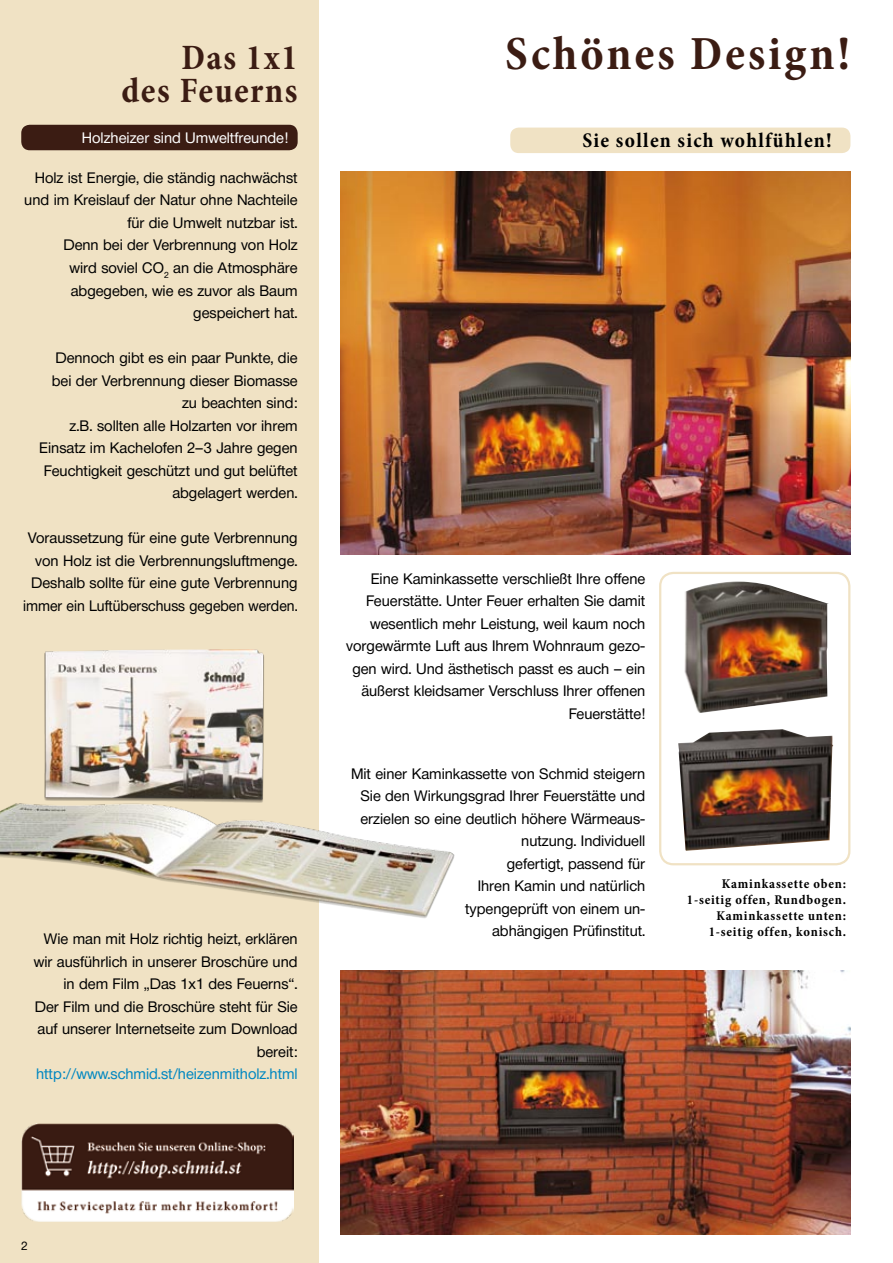
<style>
.page{position:relative;width:893px;height:1263px;background:#fff}
.page>*{position:absolute;margin:0;border:0;box-sizing:border-box;transform-origin:0 0}
.t1{font:700 condensed 48px "Minion Pro";letter-spacing:.065em;color:#3b1c13}
.t2{font:700 condensed 36px/33px "Minion Pro";letter-spacing:.04em;color:#3b1c13;text-align:right}
.t3{font:700 condensed 21px "Minion Pro";letter-spacing:.06em;color:#000}
.t4{font:15px/22.5px "Neue Helvetica BQ";color:#000;text-align:right}
.t5{font:15px "Neue Helvetica BQ";color:#0087c1}
.t6{font:15px "Neue Helvetica BQ";color:#fff}
.t7{font:700 condensed 13.5px/16.2px "Minion Pro";letter-spacing:.055em;color:#000;text-align:right}
.t8{font:12px "Neue Helvetica BQ";color:#000}
</style>
<div class="page">
<img style="left:340px;top:171px;width:510px;height:383px">
<img style="left:340px;top:971px;width:510px;height:263px">
<div style="left:0;top:0;width:319px;height:1263px;background:#f0e2c4"></div>
<div style="left:21px;top:125px;width:277px;height:25px;background:#3b1c13;border-radius:9px"></div>
<img style="left:0;top:649px;width:264px;height:242px">
<img style="left:21px;top:1124px;width:272px;height:97px">
<div style="left:510px;top:128px;width:340px;height:25px;background:#f0e2c4;border-radius:9px"></div>
<img style="left:684px;top:581px;width:145px;height:132px">
<div style="left:659px;top:572px;width:191px;height:293px;border:2px solid #f0e2c4;border-radius:13px"></div>
<img style="left:678px;top:729px;width:155px;height:122px">
<h2 class="t2" style="left:121px;top:41px;width:178px">Das 1x1<br>des Feuerns</h2>
<p class="t6" style="left:82px;top:128px;width:208px">Holzheizer sind Umweltfreunde!</p>
<p class="t4" style="left:24px;top:166px;width:275px">Holz ist Energie, die ständig nachwächst und im Kreislauf der Natur ohne Nachteile für die Umwelt nutzbar ist.<br>Denn bei der Verbrennung von Holz<br>wird soviel CO<sub>2</sub> an die Atmosphäre abgegeben, wie es zuvor als Baum gespeichert hat.</p>
<p class="t4" style="left:39px;top:346px;width:260px">Dennoch gibt es ein paar Punkte, die bei der Verbrennung dieser Biomasse zu beachten sind:<br>z.B. sollten alle Holzarten vor ihrem<br>Einsatz im Kachelofen 2–3 Jahre gegen<br>Feuchtigkeit geschützt und gut belüftet abgelagert werden.</p>
<p class="t4" style="left:23px;top:526px;width:276px">Voraussetzung für eine gute Verbrennung von Holz ist die Verbrennungsluftmenge.<br>Deshalb sollte für eine gute Verbrennung immer ein Luftüberschuss gegeben werden.</p>
<p class="t4" style="left:34px;top:927px;width:265px">Wie man mit Holz richtig heizt, erklären wir ausführlich in unserer Broschüre und in dem Film „Das 1x1 des Feuerns“.<br>Der Film und die Broschüre steht für Sie auf unserer Internetseite zum Download bereit:</p>
<p class="t5" style="left:36px;top:1064px;width:263px">http://www.schmid.st/heizenmitholz.html</p>
<h1 class="t1" style="left:505px;top:21px;width:347px">Schönes Design!</h1>
<h3 class="t3" style="left:583px;top:126px;width:251px">Sie sollen sich wohlfühlen!</h3>
<p class="t4" style="left:346px;top:567px;width:300px">Eine Kaminkassette verschließt Ihre offene Feuerstätte. Unter Feuer erhalten Sie damit wesentlich mehr Leistung, weil kaum noch vorgewärmte Luft aus Ihrem Wohnraum gezo&shy;gen wird. Und ästhetisch passt es auch – ein äußerst kleidsamer Verschluss Ihrer offenen Feuerstätte!</p>
<p class="t4" style="left:351px;top:762px;width:296px">Mit einer Kaminkassette von Schmid steigern<br>Sie den Wirkungsgrad Ihrer Feuerstätte und erzielen so eine deutlich höhere Wärmeaus&shy;nutzung. Individuell<br>gefertigt, passend für<br>Ihren Kamin und natürlich<br>typengeprüft von einem un-<br>abhängigen Prüfinstitut.</p>
<p class="t7" style="left:687px;top:875px;width:161px">Kaminkassette oben:<br>1-seitig offen, Rundbogen.<br>Kaminkassette unten:<br>1-seitig offen, konisch.</p>
<p class="t8" style="left:21px;top:1238px;width:8px">2</p>
</div>
